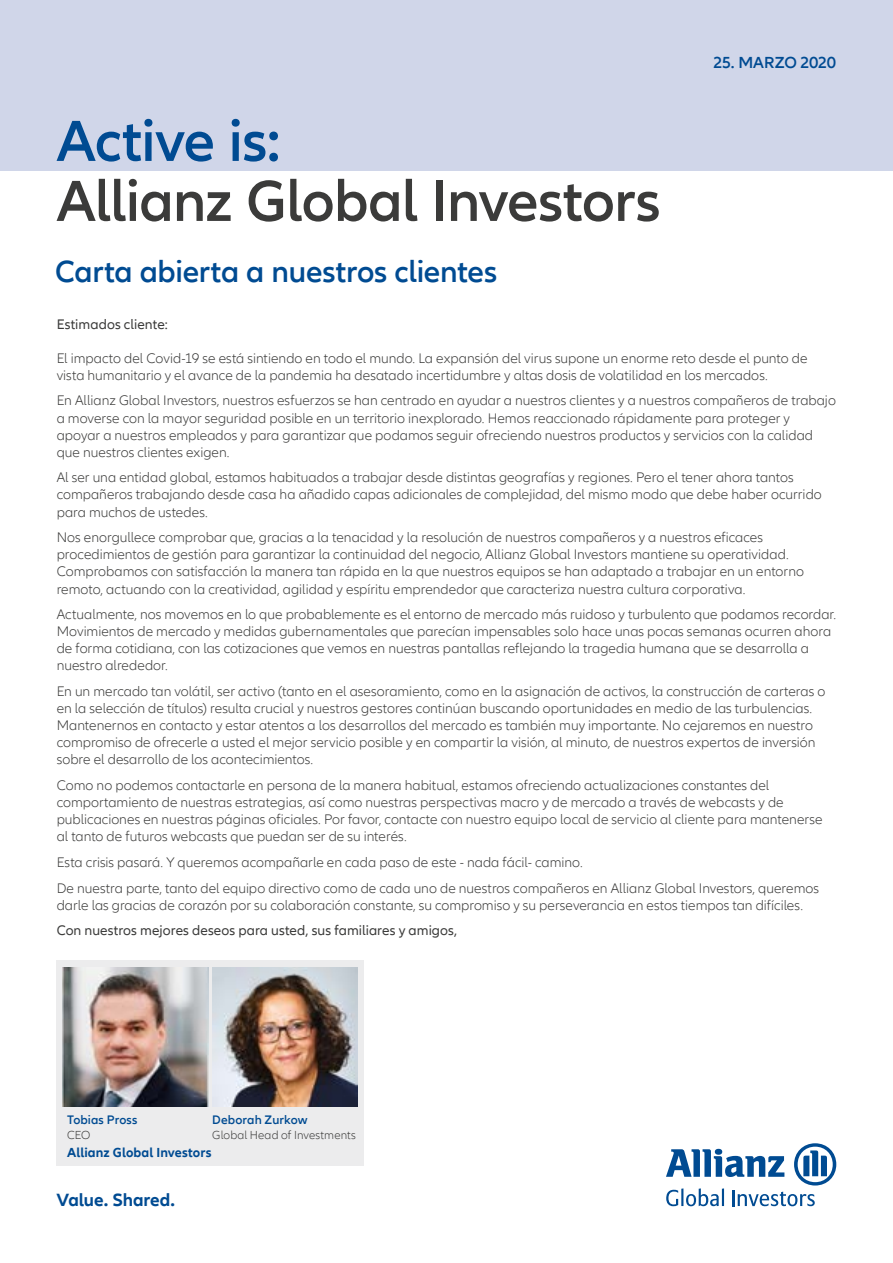
<style>
.page{position:relative;width:893px;height:1263px;background:#fff}
.page>*{position:absolute;margin:0;border:0;box-sizing:border-box;transform-origin:0 0}
.t1{font:600 60px "Allianz Neo";letter-spacing:-.015em;color:#3b3b3a}
.t2{font:600 60px "Allianz Neo";letter-spacing:-.015em;color:#004b92}
.t3{font:600 31.5px "Allianz Neo";letter-spacing:-.01em;color:#004b92}
.t4{font:700 18.3px "Allianz Neo";letter-spacing:-.005em;color:#004b92}
.t5{font:600 16.5px "Allianz Neo";letter-spacing:-.005em;color:#004b92}
.t6{font:300 14.25px/17.1px "Allianz Neo";color:#3b3b3a}
.t7{font:14.25px "Allianz Neo";letter-spacing:.005em;color:#3b3b3a}
.t8{font:700 13.5px "Allianz Neo";letter-spacing:.01em;color:#004b92}
.t9{font:600 12.75px "Allianz Neo";letter-spacing:.01em;color:#004b92}
.t10{font:300 12px "Allianz Neo";letter-spacing:.005em;color:#3b3b3a}
</style>
<div class="page">
<div style="left:0;top:0;width:893px;height:170px;background:#d0d6e9"></div>
<svg style="left:666px;top:1143px;width:170px;height:63px"></svg>
<div style="left:57px;top:961px;width:307px;height:205px;background:#ececed"></div>
<img style="left:212px;top:967px;width:146px;height:140px">
<img style="left:63px;top:967px;width:145px;height:140px">
<h1 class="t2" style="left:57px;top:106px;width:225px">Active is:</h1>
<h1 class="t1" style="left:57px;top:166px;width:606px">Allianz Global Investors</h1>
<h2 class="t3" style="left:55px;top:254px;width:443px">Carta abierta a nuestros clientes</h2>
<p class="t5" style="left:713px;top:53px;width:124px">25. MARZO 2020</p>
<p class="t7" style="left:57px;top:316px;width:113px">Estimados cliente:</p>
<p class="t6" style="left:57px;top:350px;width:752px">El impacto del Covid-19 se está sintiendo en todo el mundo. La expansión del virus supone un enorme reto desde el punto de vista humanitario y el avance de la pandemia ha desatado incertidumbre y altas dosis de volatilidad en los mercados.</p>
<p class="t6" style="left:57px;top:393px;width:781px">En Allianz Global Investors, nuestros esfuerzos se han centrado en ayudar a nuestros clientes y a nuestros compañeros de trabajo a moverse con la mayor seguridad posible en un territorio inexplorado. Hemos reaccionado rápidamente para proteger y apoyar a nuestros empleados y para garantizar que podamos seguir ofreciendo nuestros productos y servicios con la calidad que nuestros clientes exigen.</p>
<p class="t6" style="left:57px;top:469px;width:767px">Al ser una entidad global, estamos habituados a trabajar desde distintas geografías y regiones. Pero el tener ahora tantos compañeros trabajando desde casa ha añadido capas adicionales de complejidad, del mismo modo que debe haber ocurrido para muchos de ustedes.</p>
<p class="t6" style="left:57px;top:529px;width:749px">Nos enorgullece comprobar que, gracias a la tenacidad y la resolución de nuestros compañeros y a nuestros eficaces procedimientos de gestión para garantizar la continuidad del negocio, Allianz Global Investors mantiene su operatividad.<br>Comprobamos con satisfacción la manera tan rápida en la que nuestros equipos se han adaptado a trabajar en un entorno remoto, actuando con la creatividad, agilidad y espíritu emprendedor que caracteriza nuestra cultura corporativa.</p>
<p class="t6" style="left:57px;top:606px;width:781px">Actualmente, nos movemos en lo que probablemente es el entorno de mercado más ruidoso y turbulento que podamos recordar.<br>Movimientos de mercado y medidas gubernamentales que parecían impensables solo hace unas pocas semanas ocurren ahora de forma cotidiana, con las cotizaciones que vemos en nuestras pantallas reflejando la tragedia humana que se desarrolla a nuestro alrededor.</p>
<p class="t6" style="left:57px;top:683px;width:770px">En un mercado tan volátil, ser activo (tanto en el asesoramiento, como en la asignación de activos, la construcción de carteras o en la selección de títulos) resulta crucial y nuestros gestores continúan buscando oportunidades en medio de las turbulencias.<br>Mantenernos en contacto y estar atentos a los desarrollos del mercado es también muy importante. No cejaremos en nuestro compromiso de ofrecerle a usted el mejor servicio posible y en compartir la visión, al minuto, de nuestros expertos de inversión sobre el desarrollo de los acontecimientos.</p>
<p class="t6" style="left:57px;top:777px;width:767px">Como no podemos contactarle en persona de la manera habitual, estamos ofreciendo actualizaciones constantes del comportamiento de nuestras estrategias, así como nuestras perspectivas macro y de mercado a través de webcasts y de publicaciones en nuestras páginas oficiales. Por favor, contacte con nuestro equipo local de servicio al cliente para mantenerse al tanto de futuros webcasts que puedan ser de su interés.</p>
<p class="t6" style="left:57px;top:850px;width:764px;line-height:25.7px">Esta crisis pasará. Y queremos acompañarle en cada paso de este - nada fácil- camino.<br>De nuestra parte, tanto del equipo directivo como de cada uno de nuestros compañeros en Allianz Global Investors, queremos</p>
<p class="t6" style="left:57px;top:897px;width:748px">darle las gracias de corazón por su colaboración constante, su compromiso y su perseverancia en estos tiempos tan difíciles.</p>
<p class="t7" style="left:57px;top:922px;width:402px">Con nuestros mejores deseos para usted, sus familiares y amigos,</p>
<p class="t9" style="left:67px;top:1113px;width:72px">Tobias Pross</p>
<p class="t10" style="left:67px;top:1128px;width:25px">CEO</p>
<p class="t9" style="left:212px;top:1113px;width:97px">Deborah Zurkow</p>
<p class="t10" style="left:212px;top:1128px;width:145px">Global Head of Investments</p>
<p class="t8" style="left:67px;top:1145px;width:146px">Allianz Global Investors</p>
<p class="t4" style="left:57px;top:1189px;width:120px">Value. Shared.</p>
</div>
